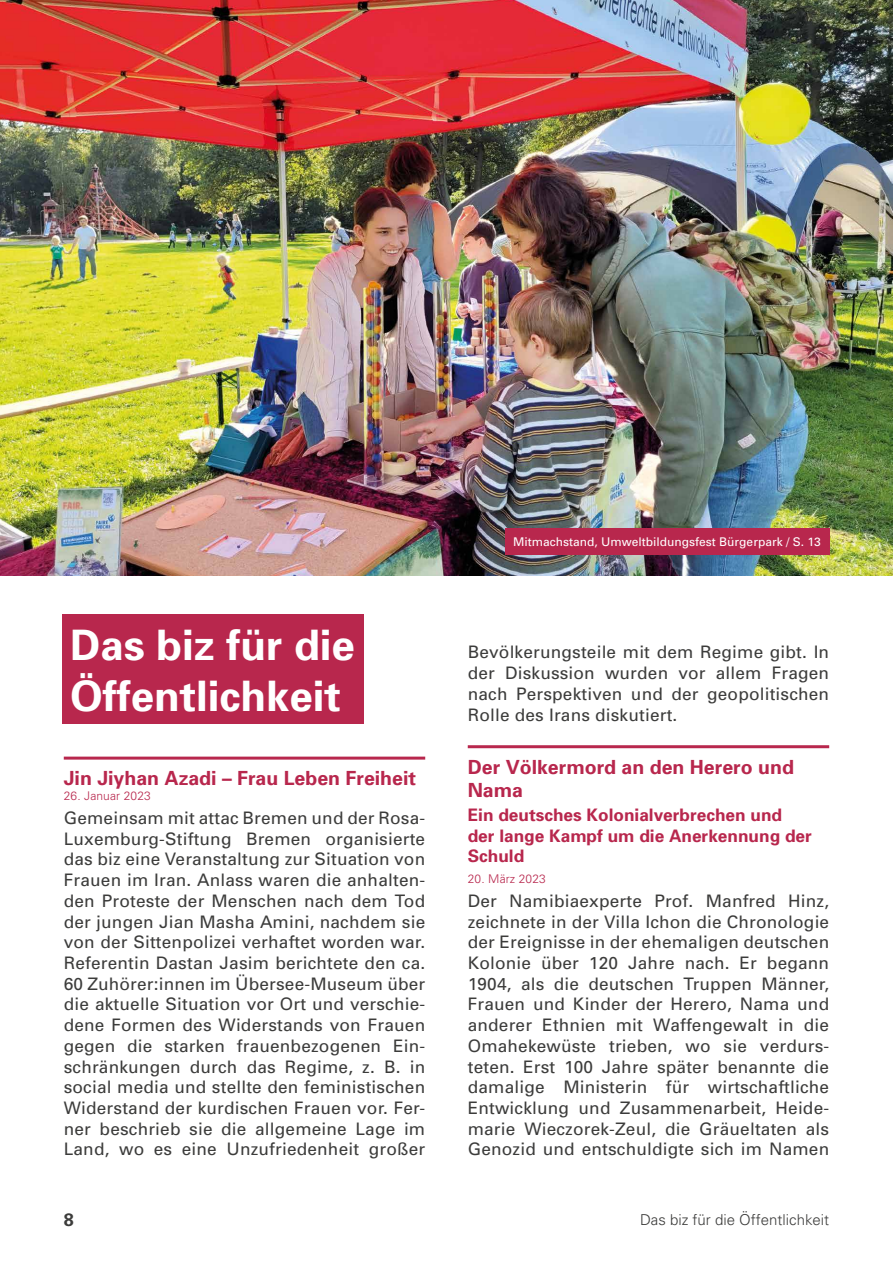
<style>
.page{position:relative;width:893px;height:1263px;background:#fff}
.page>*{position:absolute;margin:0;border:0;box-sizing:border-box;transform-origin:0 0}
.t1{font:700 42px/50.4px "Univers";color:#fff}
.t2{font:700 19.5px/23.4px "Univers";color:#b8274d}
.t3{font:700 18px "Univers";color:#3c3c3b}
.t4{font:17.25px/20.7px "Univers";letter-spacing:.01em;color:#3c3c3b;text-align:justify}
.t5{font:700 17.25px/20.7px "Univers";color:#b8274d}
.t6{font:300 15px "Univers";color:#3c3c3b}
.t7{font:12px "Univers";color:#fff}
.t8{font:300 12px "Univers";letter-spacing:.01em;color:#b8274d}
</style>
<div class="page">
<div style="left:62px;top:614px;width:301px;height:109px;background:#b8274d"></div>
<hr style="left:64px;top:757px;width:361px;height:3px;background:#b8274d">
<hr style="left:468px;top:745px;width:361px;height:3px;background:#b8274d">
<img style="left:0;top:0;width:893px;height:576px">
<div style="left:505px;top:528px;width:324px;height:27px;background:#b8274d"></div>
<h1 class="t1" style="left:70px;top:620px;width:286px">Das biz für die<br>Öffentlichkeit</h1>
<p class="t2" style="left:64px;top:766px;width:354px">Jin Jiyhan Azadi – Frau Leben Freiheit</p>
<p class="t8" style="left:64px;top:789px;width:89px">26. Januar 2023</p>
<p class="t4" style="left:64px;top:808px;width:363px">Gemeinsam mit attac Bremen und der Rosa-Luxemburg-Stiftung Bremen organisierte das biz eine Veranstaltung zur Situation von Frauen im Iran. Anlass waren die anhalten&shy;den Proteste der Menschen nach dem Tod der jungen Jian Masha Amini, nachdem sie von der Sittenpolizei verhaftet worden war.<br>Referentin Dastan Jasim berichtete den ca.<br>60 Zuhörer:innen im Übersee-Museum über die aktuelle Situation vor Ort und verschie&shy;dene Formen des Widerstands von Frauen gegen die starken frauenbezogenen Ein&shy;schränkungen durch das Regime, z. B. in social media und stellte den feministischen Widerstand der kurdischen Frauen vor. Fer&shy;ner beschrieb sie die allgemeine Lage im Land, wo es eine Unzufriedenheit großer</p>
<p class="t3" style="left:64px;top:1208px;width:12px">8</p>
<p class="t7" style="left:513px;top:535px;width:309px">Mitmachstand, Umweltbildungsfest Bürgerpark / S. 13</p>
<p class="t4" style="left:468px;top:642px;width:363px">Bevölkerungsteile mit dem Regime gibt. In der Diskussion wurden vor allem Fragen nach Perspektiven und der geopolitischen Rolle des Irans diskutiert.</p>
<p class="t2" style="left:468px;top:755px;width:328px">Der Völkermord an den Herero und<br>Nama</p>
<p class="t5" style="left:468px;top:805px;width:346px">Ein deutsches Kolonialverbrechen und der lange Kampf um die Anerkennung der<br>Schuld</p>
<p class="t8" style="left:468px;top:872px;width:80px">20. März 2023</p>
<p class="t4" style="left:468px;top:891px;width:363px">Der Namibiaexperte Prof. Manfred Hinz, zeichnete in der Villa Ichon die Chronologie der Ereignisse in der ehemaligen deutschen Kolonie über 120 Jahre nach. Er begann 1904, als die deutschen Truppen Männer, Frauen und Kinder der Herero, Nama und anderer Ethnien mit Waffengewalt in die Omahekewüste trieben, wo sie verdurs&shy;teten. Erst 100 Jahre später benannte die damalige Ministerin für wirtschaftliche Entwicklung und Zusammenarbeit, Heide&shy;marie Wieczorek-Zeul, die Gräueltaten als Genozid und entschuldigte sich im Namen</p>
<p class="t6" style="left:640px;top:1210px;width:191px">Das biz für die Öffentlichkeit</p>
</div>
